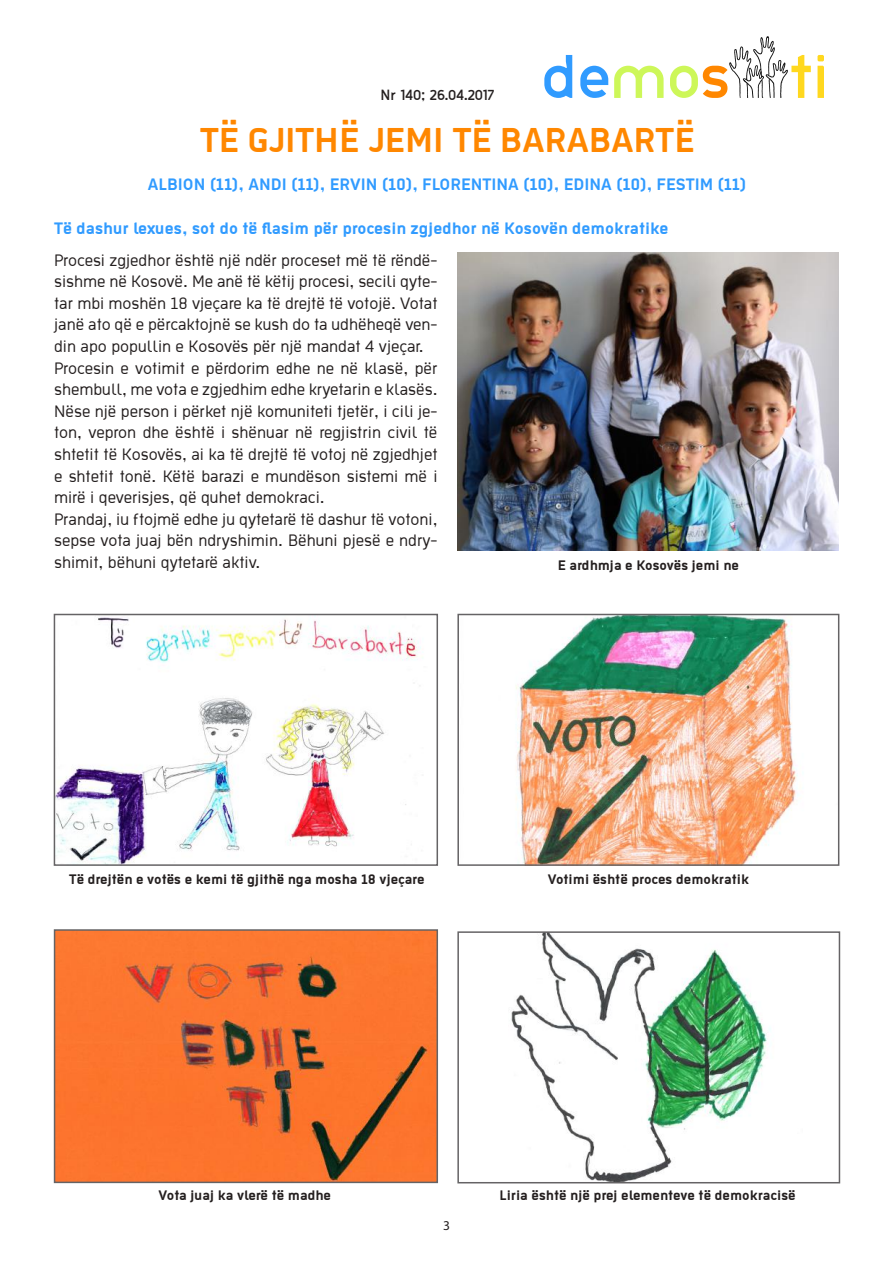
<style>
.page{position:relative;width:893px;height:1263px;background:#fff}
.page>*{position:absolute;margin:0;border:0;box-sizing:border-box;transform-origin:0 0}
.t1{font:700 37.5px "Ekstropia";color:#ff8700}
.t2{font:18px/21.6px "Ekstropia";color:#241f1f}
.t3{font:700 18px "Ekstropia";color:#309bff}
.t4{font:700 15px "Ekstropia";color:#241f1f}
.t5{font:13.5px "Thelbi Kujtesa";color:#241f1f}
.t6{font:13.5px "Myriad Pro";color:#241f1f}
</style>
<div class="page">
<svg style="left:544px;top:55px;width:28px;height:43px"></svg>
<svg style="left:580px;top:66px;width:28px;height:32px"></svg>
<svg style="left:614px;top:66px;width:50px;height:32px"></svg>
<svg style="left:817px;top:55px;width:7px;height:43px"></svg>
<svg style="left:670px;top:36px;width:141px;height:62px"></svg>
<img style="left:57px;top:932px;width:378px;height:248px">
<div style="left:54px;top:929px;width:384px;height:254px;border:2px solid #656365"></div>
<img style="left:511px;top:934px;width:259px;height:246px">
<div style="left:457px;top:931px;width:383px;height:252px;border:2px solid #656365"></div>
<img style="left:57px;top:617px;width:364px;height:246px">
<div style="left:54px;top:614px;width:384px;height:252px;border:2px solid #656365"></div>
<img style="left:516px;top:617px;width:282px;height:246px">
<div style="left:457px;top:614px;width:382px;height:252px;border:2px solid #656365"></div>
<img style="left:457px;top:252px;width:382px;height:299px">
<p class="t5" style="left:381px;top:85px;width:115px">Nr 140; 26.04.2017</p>
<h1 class="t1" style="left:200px;top:117px;width:495px">TË GJITHË JEMI TË BARABARTË</h1>
<p class="t3" style="left:148px;top:173px;width:600px">ALBION (11), ANDI (11), ERVIN (10), FLORENTINA (10), EDINA (10), FESTIM (11)</p>
<p class="t3" style="left:54px;top:218px;width:616px">Të dashur lexues, sot do të flasim për procesin zgjedhor në Kosovën demokratike</p>
<p class="t2" style="left:54px;top:248px;width:385px">Procesi zgjedhor është një ndër proceset më të rëndë&shy;sishme në Kosovë. Me anë të këtij procesi, secili qyte&shy;tar mbi moshën 18 vjeçare ka të drejtë të votojë. Votat janë ato që e përcaktojnë se kush do ta udhëheqë ven&shy;din apo popullin e Kosovës për një mandat 4 vjeçar.<br>Procesin e votimit e përdorim edhe ne në klasë, për shembull, me vota e zgjedhim edhe kryetarin e klasës.<br>Nëse një person i përket një komuniteti tjetër, i cili je&shy;ton, vepron dhe është i shënuar në regjistrin civil të shtetit të Kosovës, ai ka të drejtë të votoj në zgjedhjet e shtetit tonë. Këtë barazi e mundëson sistemi më i mirë i qeverisjes, që quhet demokraci.<br>Prandaj, iu ftojmë edhe ju qytetarë të dashur të votoni, sepse vota juaj bën ndryshimin. Bëhuni pjesë e ndry&shy;shimit, bëhuni qytetarë aktiv.</p>
<p class="t4" style="left:558px;top:556px;width:183px">E ardhmja e Kosovës jemi ne</p>
<p class="t4" style="left:69px;top:870px;width:357px">Të drejtën e votës e kemi të gjithë nga mosha 18 vjeçare</p>
<p class="t4" style="left:548px;top:870px;width:203px">Votimi është proces demokratik</p>
<p class="t4" style="left:159px;top:1186px;width:174px">Vota juaj ka vlerë të madhe</p>
<p class="t6" style="left:443px;top:1217px;width:8px">3</p>
<p class="t4" style="left:500px;top:1186px;width:298px">Liria është një prej elementeve të demokracisë</p>
</div>
